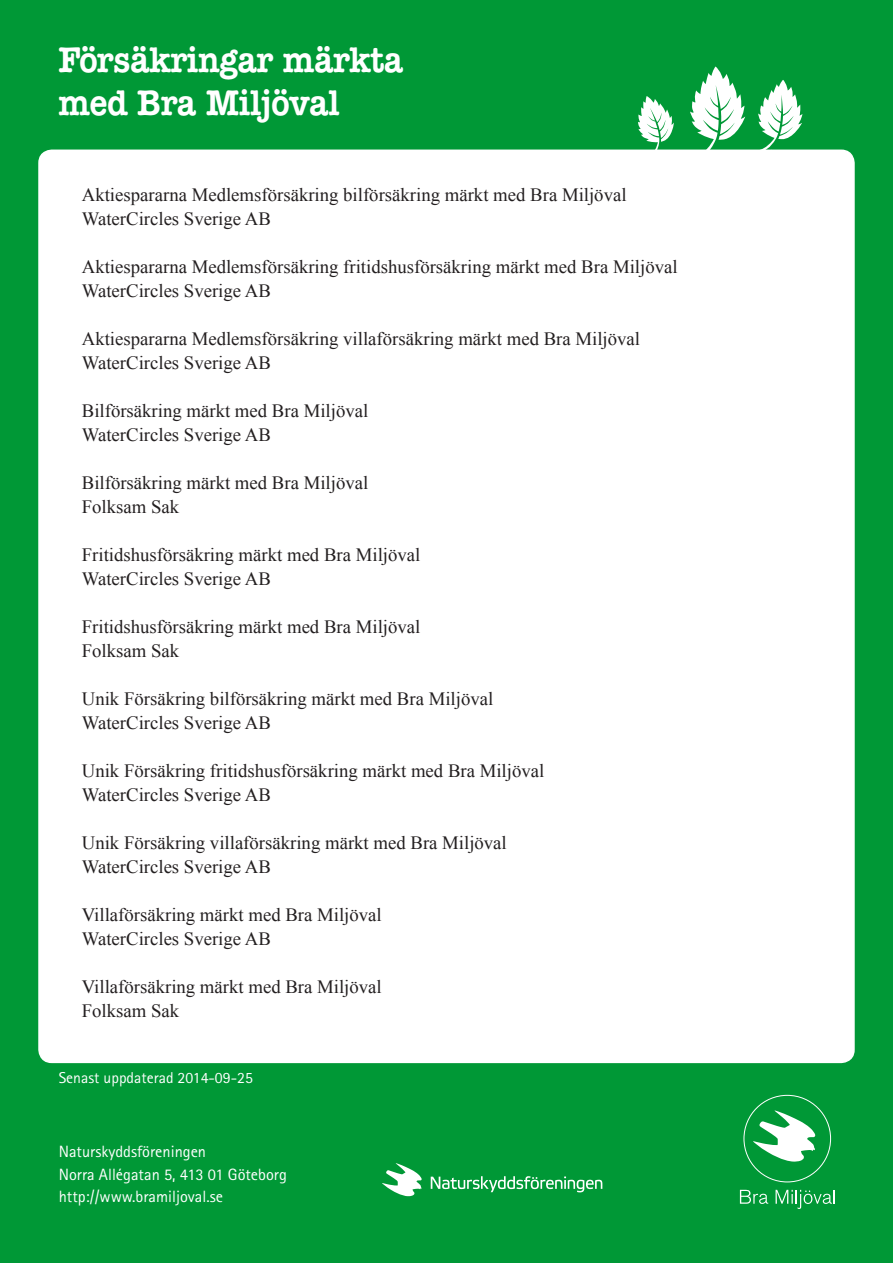
<style>
.page{position:relative;width:893px;height:1263px;background:#009836}
.page>*{position:absolute;margin:0;border:0;box-sizing:border-box;transform-origin:0 0}
.t1{font:700 36px "American Typewriter Natur";color:#fff}
.t2{font:18.75px "Times New Roman";color:#231f20}
.t3{font:16.35px "Rotis Sans Serif Std";color:#fff}
.t4{font:15.75px "Rotis Sans Serif Std";color:#fff}
</style>
<div class="page">
<div style="left:39px;top:150px;width:815px;height:912px;background:#fff;border-radius:13px"></div>
<svg style="left:753px;top:1110px;width:62px;height:52px"></svg>
<svg style="left:740px;top:1190px;width:28px;height:14px"></svg>
<svg style="left:776px;top:1190px;width:59px;height:19px"></svg>
<svg style="left:690px;top:66px;width:55px;height:84px"></svg>
<svg style="left:758px;top:80px;width:44px;height:70px"></svg>
<svg style="left:638px;top:96px;width:36px;height:54px"></svg>
<svg style="left:431px;top:1176px;width:171px;height:16px"></svg>
<svg style="left:382px;top:1163px;width:40px;height:33px"></svg>
<p class="t1" style="left:59px;top:39px;width:346px">Försäkringar märkta</p>
<p class="t1" style="left:59px;top:82px;width:282px">med Bra Miljöval</p>
<p class="t2" style="left:82px;top:182px;width:546px">Aktiespararna Medlemsförsäkring bilförsäkring märkt med Bra Miljöval</p>
<p class="t2" style="left:82px;top:206px;width:191px">WaterCircles Sverige AB</p>
<p class="t2" style="left:82px;top:254px;width:597px">Aktiespararna Medlemsförsäkring fritidshusförsäkring märkt med Bra Miljöval</p>
<p class="t2" style="left:82px;top:278px;width:191px">WaterCircles Sverige AB</p>
<p class="t2" style="left:82px;top:326px;width:560px">Aktiespararna Medlemsförsäkring villaförsäkring märkt med Bra Miljöval</p>
<p class="t2" style="left:82px;top:350px;width:191px">WaterCircles Sverige AB</p>
<p class="t2" style="left:82px;top:398px;width:288px">Bilförsäkring märkt med Bra Miljöval</p>
<p class="t2" style="left:82px;top:422px;width:191px">WaterCircles Sverige AB</p>
<p class="t2" style="left:82px;top:470px;width:288px">Bilförsäkring märkt med Bra Miljöval</p>
<p class="t2" style="left:82px;top:494px;width:99px">Folksam Sak</p>
<p class="t2" style="left:82px;top:542px;width:340px">Fritidshusförsäkring märkt med Bra Miljöval</p>
<p class="t2" style="left:82px;top:566px;width:191px">WaterCircles Sverige AB</p>
<p class="t2" style="left:82px;top:614px;width:340px">Fritidshusförsäkring märkt med Bra Miljöval</p>
<p class="t2" style="left:82px;top:638px;width:99px">Folksam Sak</p>
<p class="t2" style="left:82px;top:686px;width:413px">Unik Försäkring bilförsäkring märkt med Bra Miljöval</p>
<p class="t2" style="left:82px;top:710px;width:191px">WaterCircles Sverige AB</p>
<p class="t2" style="left:82px;top:758px;width:464px">Unik Försäkring fritidshusförsäkring märkt med Bra Miljöval</p>
<p class="t2" style="left:82px;top:782px;width:191px">WaterCircles Sverige AB</p>
<p class="t2" style="left:82px;top:830px;width:426px">Unik Försäkring villaförsäkring märkt med Bra Miljöval</p>
<p class="t2" style="left:82px;top:854px;width:191px">WaterCircles Sverige AB</p>
<p class="t2" style="left:82px;top:902px;width:301px">Villaförsäkring märkt med Bra Miljöval</p>
<p class="t2" style="left:82px;top:926px;width:191px">WaterCircles Sverige AB</p>
<p class="t2" style="left:82px;top:974px;width:301px">Villaförsäkring märkt med Bra Miljöval</p>
<p class="t2" style="left:82px;top:998px;width:99px">Folksam Sak</p>
<p class="t4" style="left:59px;top:1069px;width:196px">Senast uppdaterad 2014-09-25</p>
<p class="t3" style="left:59px;top:1142px;width:149px">Naturskyddsföreningen</p>
<p class="t3" style="left:59px;top:1165px;width:230px">Norra Allégatan 5, 413 01 Göteborg</p>
<p class="t3" style="left:59px;top:1187px;width:166px">http://www.bramiljoval.se</p>
</div>
